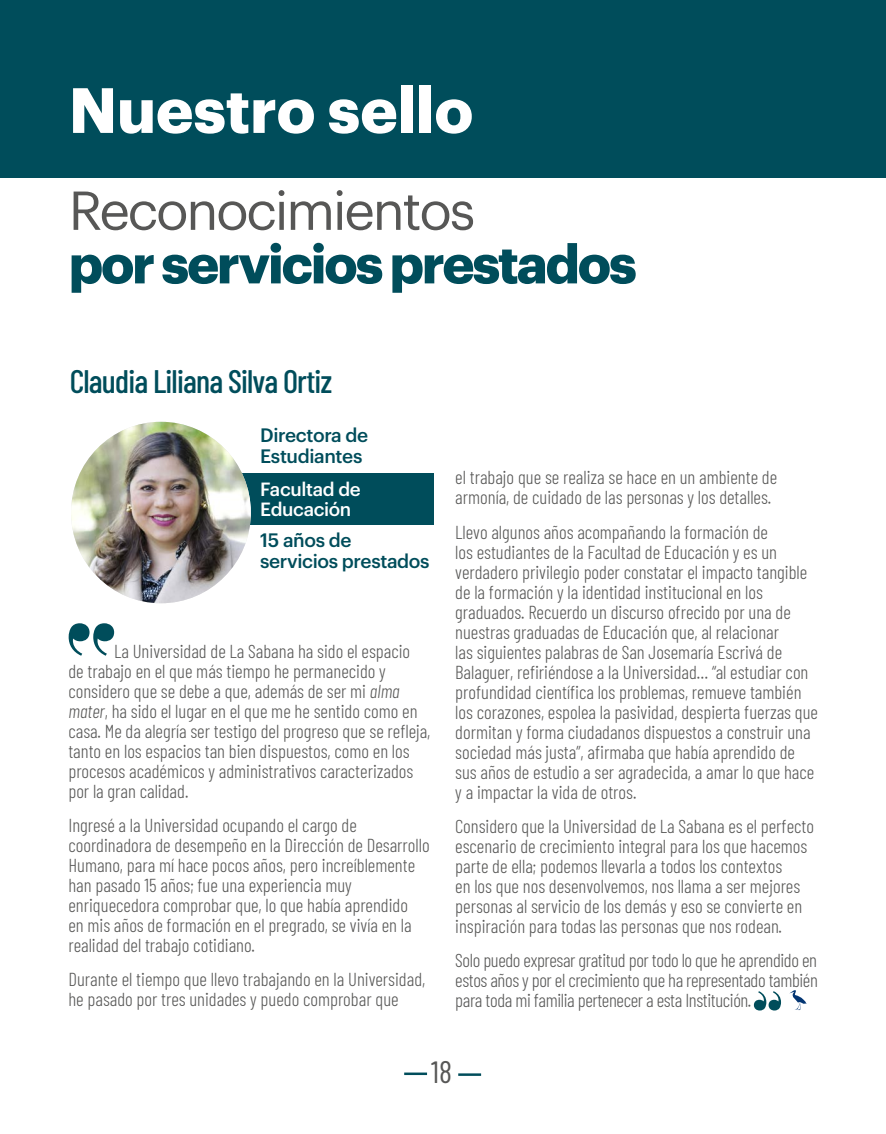
<style>
.page{position:relative;width:886px;height:1134px;background:#fff}
.page>*{position:absolute;margin:0;border:0;box-sizing:border-box;transform-origin:0 0}
.t1{font:700 62.5px "Graphik";color:#fff}
.t2{font:700 53.5px "Graphik";letter-spacing:-.04em;color:#004d5b}
.t3{font:53.5px "Graphik";letter-spacing:-.04em;color:#575756}
.t4{font:500 32.5px "Barlow Condensed";letter-spacing:-.025em;color:#004d5b}
.t5{font:30.75px "Barlow Condensed";color:#575756}
.t6{font:500 19px/20.8px "Graphik";letter-spacing:-.02em;color:#004d5b}
.t7{font:300 18.75px/20px "Barlow Condensed";color:#575756}
.t8{font:500 18.75px/20px "Graphik";letter-spacing:-.02em;color:#fff}
.s1{font-style:italic}
</style>
<div class="page">
<div style="left:0;top:0;width:886px;height:178px;background:#004d5b"></div>
<hr style="left:404px;top:1072px;width:23px;height:3px;background:#004d5b">
<hr style="left:458px;top:1073px;width:23px;height:3px;background:#004d5b">
<div style="left:251px;top:473px;width:183px;height:51px;background:#004d5b"></div>
<img style="left:71px;top:422px;width:180px;height:181px">
<svg style="left:69px;top:623px;width:45px;height:33px"></svg>
<svg style="left:754px;top:991px;width:27px;height:19px"></svg>
<svg style="left:789px;top:990px;width:17px;height:20px"></svg>
<h1 class="t1" style="left:69px;top:62px;width:406px">Nuestro sello</h1>
<h2 class="t3" style="left:69px;top:170px;width:408px">Reconocimientos</h2>
<h2 class="t2" style="left:69px;top:223px;width:569px">por servicios prestados</h2>
<h3 class="t4" style="left:70px;top:358px;width:264px">Claudia Liliana Silva Ortiz</h3>
<p class="t6" style="left:260px;top:423px;width:110px">Directora de<br>Estudiantes</p>
<p class="t8" style="left:260px;top:477px;width:102px">Facultad de<br>Educación</p>
<p class="t6" style="left:260px;top:528px;width:171px">15 años de servicios prestados</p>
<p class="t7" style="left:68px;top:640px;width:364px;text-indent:46px">La Universidad de La Sabana ha sido el espacio<br>de trabajo en el que más tiempo he permanecido y considero que se debe a que, además de ser mi <span class="s1">alma mater</span>, ha sido el lugar en el que me he sentido como en casa. Me da alegría ser testigo del progreso que se refleja, tanto en los espacios tan bien dispuestos, como en los procesos académicos y administrativos caracterizados por la gran calidad.</p>
<p class="t7" style="left:68px;top:814px;width:363px">Ingresé a la Universidad ocupando el cargo de coordinadora de desempeño en la Dirección de Desarrollo Humano, para mí hace pocos años, pero increíblemente han pasado 15 años; fue una experiencia muy enriquecedora comprobar que, lo que había aprendido<br>en mis años de formación en el pregrado, se vivía en la realidad del trabajo cotidiano.</p>
<p class="t7" style="left:68px;top:968px;width:358px">Durante el tiempo que llevo trabajando en la Universidad, he pasado por tres unidades y puedo comprobar que</p>
<p class="t7" style="left:455px;top:466px;width:323px">el trabajo que se realiza se hace en un ambiente de armonía, de cuidado de las personas y los detalles.</p>
<p class="t7" style="left:455px;top:520px;width:364px">Llevo algunos años acompañando la formación de<br>los estudiantes de la Facultad de Educación y es un verdadero privilegio poder constatar el impacto tangible de la formación y la identidad institucional en los graduados. Recuerdo un discurso ofrecido por una de nuestras graduadas de Educación que, al relacionar<br>las siguientes palabras de San Josemaría Escrivá de Balaguer, refiriéndose a la Universidad… “al estudiar con profundidad científica los problemas, remueve también los corazones, espolea la pasividad, despierta fuerzas que dormitan y forma ciudadanos dispuestos a construir una sociedad más justa”, afirmaba que había aprendido de sus años de estudio a ser agradecida, a amar lo que hace y a impactar la vida de otros.</p>
<p class="t7" style="left:455px;top:815px;width:360px">Considero que la Universidad de La Sabana es el perfecto escenario de crecimiento integral para los que hacemos parte de ella; podemos llevarla a todos los contextos<br>en los que nos desenvolvemos, nos llama a ser mejores personas al servicio de los demás y eso se convierte en inspiración para todas las personas que nos rodean.</p>
<p class="t7" style="left:455px;top:949px;width:364px;text-align:justify">Solo puedo expresar gratitud por todo lo que he aprendido en estos años y por el crecimiento que ha representado también para toda mi familia pertenecer a esta Institución.</p>
<h3 class="t5" style="left:431px;top:1050px;width:22px">18</h3>
</div>
